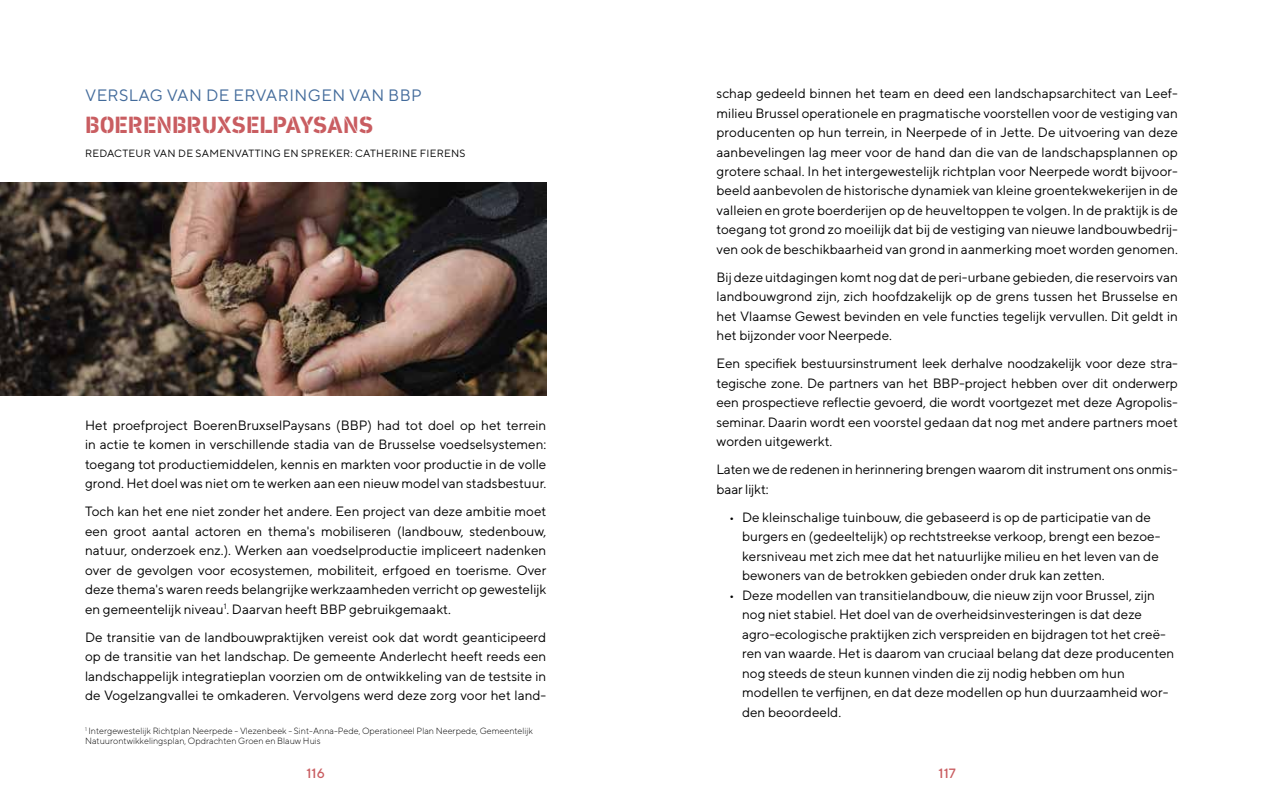
<style>
.page{position:relative;width:1263px;height:808px;background:#fff}
.page>*{position:absolute;margin:0;border:0;box-sizing:border-box;transform-origin:0 0}
.t1{font:700 24px "DIN Next Stencil";color:#c95d61}
.t2{font:16.5px "TT Norms";letter-spacing:.025em;color:#436b9b}
.t3{font:13.5px/19.5px "TT Norms";color:#000;text-align:justify}
.t4{font:500 13.5px "TT Norms";color:#c95d61}
.t5{font:10.5px "TT Norms";letter-spacing:.025em;color:#000}
.t6{font:300 9px/10.5px "TT Norms";color:#000}
</style>
<div class="page">
<img style="left:0;top:183px;width:546px;height:212px">
<p class="t2" style="left:85px;top:85px;width:338px">VERSLAG VAN DE ERVARINGEN VAN BBP</p>
<h1 class="t1" style="left:85px;top:111px;width:290px">BOERENBRUXSELPAYSANS</h1>
<p class="t5" style="left:85px;top:147px;width:382px">REDACTEUR VAN DE SAMENVATTING EN SPREKER: CATHERINE FIERENS</p>
<p class="t3" style="left:85px;top:415px;width:463px">Het proefproject BoerenBruxselPaysans (BBP) had tot doel op het terrein in actie te komen in verschillende stadia van de Brusselse voedselsystemen: toegang tot productiemiddelen, kennis en markten voor productie in de volle grond. Het doel was niet om te werken aan een nieuw model van stadsbestuur.</p>
<p class="t3" style="left:85px;top:501px;width:463px">Toch kan het ene niet zonder het andere. Een project van deze ambitie moet een groot aantal actoren en thema's mobiliseren (landbouw, stedenbouw, natuur, onderzoek enz.). Werken aan voedselproductie impliceert nadenken over de gevolgen voor ecosystemen, mobiliteit, erfgoed en toerisme. Over deze thema's waren reeds belangrijke werkzaamheden verricht op gewestelijk en gemeentelijk niveau<sup>1</sup>. Daarvan heeft BBP gebruikgemaakt.</p>
<p class="t3" style="left:85px;top:627px;width:463px">De transitie van de landbouwpraktijken vereist ook dat wordt geanticipeerd op de transitie van het landschap. De gemeente Anderlecht heeft reeds een landschappelijk integratieplan voorzien om de ontwikkeling van de testsite in de Vogelzangvallei te omkaderen. Vervolgens werd deze zorg voor het land-</p>
<p class="t6" style="left:85px;top:725px;width:450px"><sup>1</sup> Intergewestelijk Richtplan Neerpede - Vlezenbeek - Sint-Anna-Pede, Operationeel Plan Neerpede, Gemeentelijk<br>Natuurontwikkelingsplan, Opdrachten Groen en Blauw Huis</p>
<p class="t3" style="left:716px;top:83px;width:463px">schap gedeeld binnen het team en deed een landschapsarchitect van Leef&shy;milieu Brussel operationele en pragmatische voorstellen voor de vestiging van producenten op hun terrein, in Neerpede of in Jette. De uitvoering van deze aanbevelingen lag meer voor de hand dan die van de landschapsplannen op grotere schaal. In het intergewestelijk richtplan voor Neerpede wordt bijvoor&shy;beeld aanbevolen de historische dynamiek van kleine groentekwekerijen in de valleien en grote boerderijen op de heuveltoppen te volgen. In de praktijk is de toegang tot grond zo moeilijk dat bij de vestiging van nieuwe landbouwbedrij&shy;ven ook de beschikbaarheid van grond in aanmerking moet worden genomen.</p>
<p class="t3" style="left:716px;top:267px;width:463px">Bij deze uitdagingen komt nog dat de peri-urbane gebieden, die reservoirs van landbouwgrond zijn, zich hoofdzakelijk op de grens tussen het Brusselse en het Vlaamse Gewest bevinden en vele functies tegelijk vervullen. Dit geldt in het bijzonder voor Neerpede.</p>
<p class="t3" style="left:716px;top:354px;width:463px">Een specifiek bestuursinstrument leek derhalve noodzakelijk voor deze stra&shy;tegische zone. De partners van het BBP-project hebben over dit onderwerp een prospectieve reflectie gevoerd, die wordt voortgezet met deze Agropolis&shy;seminar. Daarin wordt een voorstel gedaan dat nog met andere partners moet worden uitgewerkt.</p>
<p class="t3" style="left:716px;top:460px;width:463px">Laten we de redenen in herinnering brengen waarom dit instrument ons onmis&shy;baar lijkt:</p>
<p class="t3" style="left:742px;top:507px;width:420px;text-align:left;text-indent:-13px">• ●De kleinschalige tuinbouw, die gebaseerd is op de participatie van de burgers en (gedeeltelijk) op rechtstreekse verkoop, brengt een bezoe&shy;kersniveau met zich mee dat het natuurlijke milieu en het leven van de bewoners van de betrokken gebieden onder druk kan zetten.</p>
<p class="t3" style="left:742px;top:585px;width:434px;text-align:left;text-indent:-13px">• ●Deze modellen van transitielandbouw, die nieuw zijn voor Brussel, zijn nog niet stabiel. Het doel van de overheidsinvesteringen is dat deze agro-ecologische praktijken zich verspreiden en bijdragen tot het creë&shy;ren van waarde. Het is daarom van cruciaal belang dat deze producenten nog steeds de steun kunnen vinden die zij nodig hebben om hun modellen te verfijnen, en dat deze modellen op hun duurzaamheid wor&shy;den beoordeeld.</p>
<p class="t4" style="left:306px;top:765px;width:20px">116</p>
<p class="t4" style="left:938px;top:765px;width:19px">117</p>
</div>
